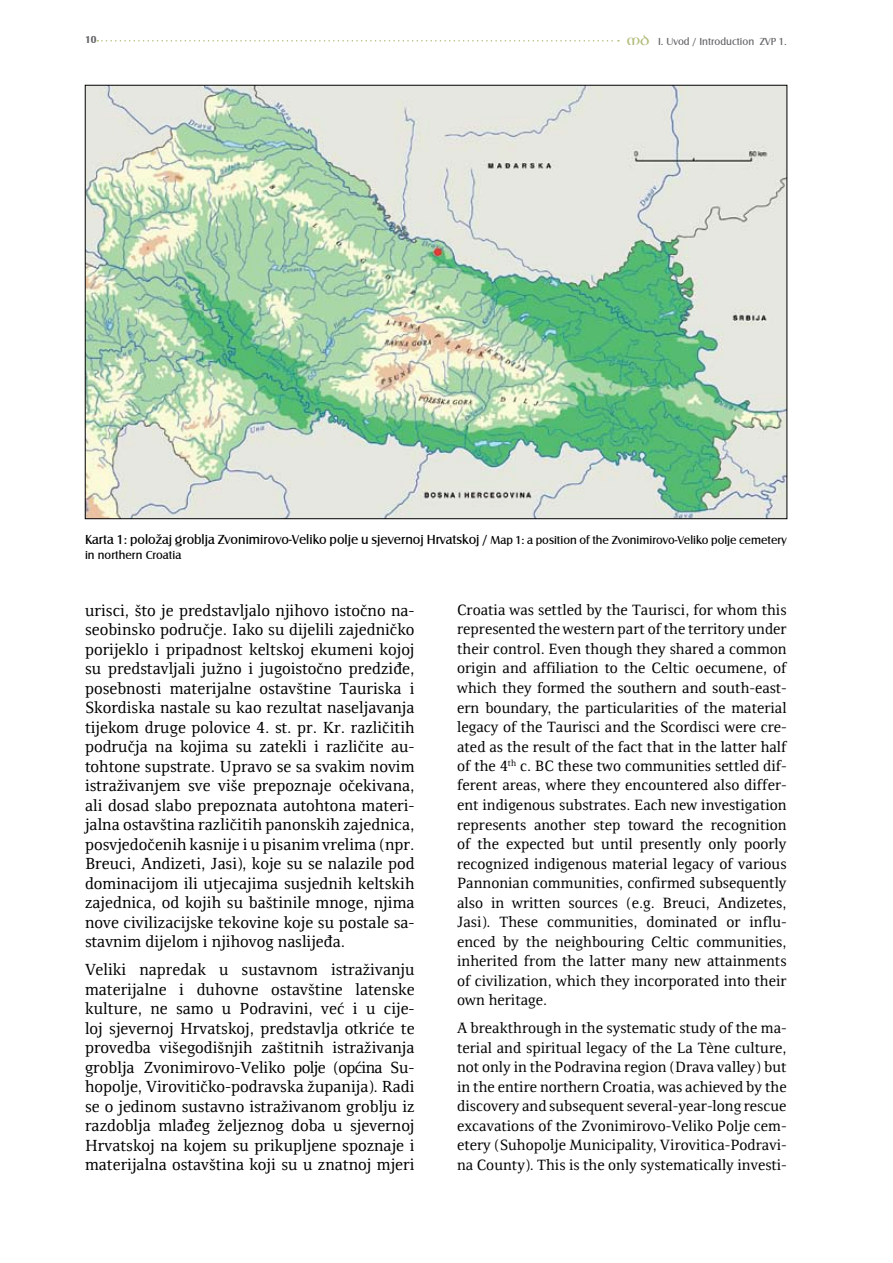
<style>
.page{position:relative;width:893px;height:1263px;background:#fff}
.page>*{position:absolute;margin:0;border:0;box-sizing:border-box;transform-origin:0 0}
.t1{font:16.5px/19.5px "Resavska BG";color:#000;text-align:justify}
.t2{font:15.3px/19.5px "Resavska BG";color:#000;text-align:justify}
.t3{font:13.5px "Castle T";color:#000}
.t4{font:12px "Castle T";color:#000}
.t5{font:10.5px "Castle T";color:#636467}
.t6{font:700 10.5px "Castle T";color:#636467}
.s1{font-family:"Uncial Antiqua";color:#b2bd7b}
.s2{font-size:12px}
</style>
<div class="page">
<img style="left:87px;top:87px;width:698px;height:430px">
<svg style="left:97px;top:40px;width:522px;height:2px"></svg>
<p class="t6" style="left:85px;top:33px;width:13px">10</p>
<p class="t5" style="left:627px;top:35px;width:162px"><span class="s1">MD</span> I. Uvod / Introduction ZVP 1.</p>
<p class="t3" style="left:85px;top:531px;width:703px">Karta 1: položaj groblja Zvonimirovo-Veliko polje u sjevernoj Hrvatskoj / <span class="s2">Map 1: a position of the Zvonimirovo-Veliko polje cemetery</span></p>
<p class="t4" style="left:85px;top:547px;width:98px">in northern Croatia</p>
<p class="t1" style="left:85px;top:600px;width:331px">urisci, što je predstavljalo njihovo istočno na&shy;seobinsko područje. Iako su dijelili zajedničko porijeklo i pripadnost keltskoj ekumeni kojoj su predstavljali južno i jugoistočno predziđe, posebnosti materijalne ostavštine Tauriska i Skordiska nastale su kao rezultat naseljavanja tijekom druge polovice 4. st. pr. Kr. različitih područja na kojima su zatekli i različite au&shy;tohtone supstrate. Upravo se sa svakim novim istraživanjem sve više prepoznaje očekivana, ali dosad slabo prepoznata autohtona materi&shy;jalna ostavština različitih panonskih zajednica, posvjedočenih kasnije i u pisanim vrelima (npr.<br>Breuci, Andizeti, Jasi), koje su se nalazile pod dominacijom ili utjecajima susjednih keltskih zajednica, od kojih su baštinile mnoge, njima nove civilizacijske tekovine koje su postale sa&shy;stavnim dijelom i njihovog naslijeđa.</p>
<p class="t1" style="left:85px;top:960px;width:331px">Veliki napredak u sustavnom istraživanju materijalne i duhovne ostavštine latenske kulture, ne samo u Podravini, već i u cije&shy;loj sjevernoj Hrvatskoj, predstavlja otkriće te provedba višegodišnjih zaštitnih istraživanja groblja Zvonimirovo-Veliko polje (općina Su&shy;hopolje, Virovitičko-podravska županija). Radi se o jedinom sustavno istraživanom groblju iz razdoblja mlađeg željeznog doba u sjevernoj Hrvatskoj na kojem su prikupljene spoznaje i materijalna ostavština koji su u znatnoj mjeri</p>
<p class="t2" style="left:457px;top:600px;width:331px">Croatia was settled by the Taurisci, for whom this represented the western part of the territory under their control. Even though they shared a common origin and affiliation to the Celtic oecumene, of which they formed the southern and south-east&shy;ern boundary, the particularities of the material legacy of the Taurisci and the Scordisci were cre&shy;ated as the result of the fact that in the latter half of the 4<sup>th</sup> c. BC these two communities settled dif&shy;ferent areas, where they encountered also differ&shy;ent indigenous substrates. Each new investigation represents another step toward the recognition of the expected but until presently only poorly recognized indigenous material legacy of various Pannonian communities, confirmed subsequently also in written sources (e.g. Breuci, Andizetes, Jasi). These communities, dominated or influ&shy;enced by the neighbouring Celtic communities, inherited from the latter many new attainments of civilization, which they incorporated into their own heritage.</p>
<p class="t2" style="left:457px;top:1018px;width:331px">A breakthrough in the systematic study of the ma&shy;terial and spiritual legacy of the La Tène culture, not only in the Podravina region (Drava valley) but in the entire northern Croatia, was achieved by the discovery and subsequent several-year-long rescue excavations of the Zvonimirovo-Veliko Polje cem&shy;etery (Suhopolje Municipality, Virovitica-Podravi&shy;na County). This is the only systematically investi-</p>
</div>
